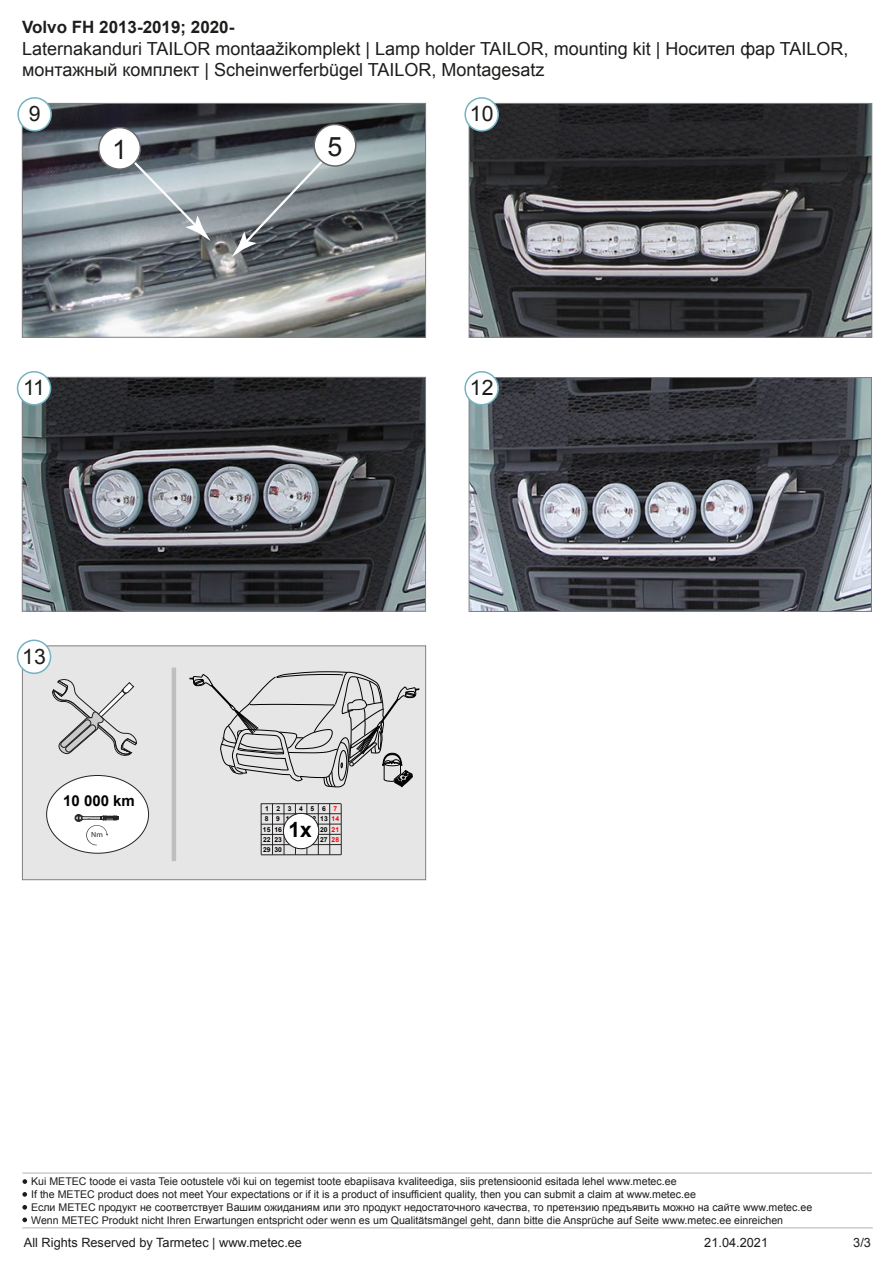
<style>
.page{position:relative;width:893px;height:1263px;background:#fff}
.page>*{position:absolute;margin:0;border:0;box-sizing:border-box;transform-origin:0 0}
.t1{font:26.7px "Arial";color:#1d1d1b}
.t2{font:21.3px "Arial";color:#1d1d1b}
.t3{font:700 21px "Arial";color:#000}
.t4{font:18px/21.6px "Arial";color:#1d1d1b}
.t5{font:700 16.95px "Arial";color:#1d1d1b}
.t6{font:700 15px "Arial";color:#000}
.t7{font:12.75px "Arial";color:#1d1d1b}
.t8{font:10.65px/12.8px "Arial";color:#1d1d1b}
.t9{font:7.5px "Myriad Pro";color:#272323;scale:1.04 1}
.t10{font:700 6.75px/10.2px "Arial";color:#000}
.s1{color:#f00}
.s2{color:#f90000}
</style>
<div class="page">
<svg style="left:22px;top:1192px;width:5px;height:5px"></svg>
<svg style="left:22px;top:1205px;width:5px;height:5px"></svg>
<svg style="left:23px;top:1179px;width:4px;height:5px"></svg>
<svg style="left:22px;top:1217px;width:5px;height:5px"></svg>
<hr style="left:22px;top:1172px;width:850px;height:2px;background:#ccc">
<hr style="left:22px;top:1227px;width:851px;height:1px;background:#ccc">
<img style="left:24px;top:105px;width:400px;height:230px">
<div style="left:22px;top:103px;width:404px;height:234px;border:1px solid #808080"></div>
<div style="left:18px;top:98px;width:33px;height:33px;background:#fff;border-radius:50%"></div>
<div style="left:17px;top:97px;width:35px;height:35px;border:2px solid #73b3c2;border-radius:50%"></div>
<img style="left:471px;top:105px;width:399px;height:230px">
<div style="left:469px;top:103px;width:403px;height:234px;border:1px solid #808080"></div>
<div style="left:465px;top:98px;width:33px;height:33px;background:#fff;border-radius:50%"></div>
<div style="left:464px;top:97px;width:35px;height:35px;border:2px solid #73b3c2;border-radius:50%"></div>
<img style="left:24px;top:379px;width:400px;height:230px">
<div style="left:22px;top:377px;width:404px;height:234px;border:1px solid #808080"></div>
<div style="left:18px;top:372px;width:33px;height:33px;background:#fff;border-radius:50%"></div>
<div style="left:17px;top:371px;width:34px;height:34px;border:2px solid #73b3c2;border-radius:50%"></div>
<img style="left:471px;top:379px;width:399px;height:230px">
<div style="left:469px;top:377px;width:403px;height:234px;border:1px solid #808080"></div>
<div style="left:465px;top:372px;width:33px;height:33px;background:#fff;border-radius:50%"></div>
<div style="left:464px;top:371px;width:35px;height:34px;border:2px solid #73b3c2;border-radius:50%"></div>
<div style="left:22px;top:646px;width:404px;height:234px;background:#e6e6e6;border:1px solid #808080"></div>
<div style="left:18px;top:640px;width:33px;height:33px;background:#fff;border-radius:50%"></div>
<div style="left:17px;top:639px;width:34px;height:35px;border:2px solid #73b3c2;border-radius:50%"></div>
<svg style="left:190px;top:672px;width:229px;height:115px"></svg>
<hr style="left:261px;top:813px;width:80px;height:1px;background:#272323">
<hr style="left:261px;top:824px;width:80px;height:1px;background:#272323">
<hr style="left:261px;top:834px;width:80px;height:1px;background:#272323">
<hr style="left:261px;top:844px;width:80px;height:1px;background:#272323">
<hr style="left:272px;top:804px;width:1px;height:51px;background:#272323">
<hr style="left:284px;top:804px;width:1px;height:51px;background:#272323">
<hr style="left:295px;top:804px;width:1px;height:51px;background:#272323">
<hr style="left:307px;top:804px;width:1px;height:51px;background:#272323">
<hr style="left:318px;top:804px;width:1px;height:51px;background:#272323">
<hr style="left:329px;top:804px;width:1px;height:51px;background:#272323">
<hr style="left:261px;top:854px;width:80px;height:1px;background:#272323">
<hr style="left:261px;top:803px;width:80px;height:1px;background:#272323">
<hr style="left:261px;top:803px;width:1px;height:52px;background:#272323">
<hr style="left:341px;top:804px;width:1px;height:51px;background:#272323">
<svg style="left:283px;top:812px;width:37px;height:37px"></svg>
<hr style="left:172px;top:668px;width:4px;height:193px;background:#bfbfbf">
<div style="left:47px;top:775px;width:102px;height:78px;background:#fff;border-radius:50%"></div>
<div style="left:75px;top:814px;width:7px;height:8px;border:1px solid #272323;border-radius:50%"></div>
<svg style="left:75px;top:815px;width:44px;height:30px"></svg>
<svg style="left:52px;top:679px;width:85px;height:77px"></svg>
<div style="left:99px;top:128px;width:41px;height:41px;background:#fff;border-radius:50%"></div>
<div style="left:98px;top:127px;width:43px;height:43px;border:2px solid #666;border-radius:50%"></div>
<div style="left:314px;top:124px;width:42px;height:42px;background:#fff;border-radius:50%"></div>
<div style="left:313px;top:124px;width:43px;height:43px;border:2px solid #666;border-radius:50%"></div>
<svg style="left:132px;top:160px;width:79px;height:81px;background:#a2acb2"></svg>
<svg style="left:232px;top:159px;width:93px;height:98px;background:#81888d"></svg>
<h3 class="t5" style="left:22px;top:16px;width:214px">Volvo FH 2013-2019; 2020-</h3>
<h3 class="t4" style="left:22px;top:38px;width:828px">Laternakanduri TAILOR montaažikomplekt | Lamp holder TAILOR, mounting kit | Носител фар TAILOR, монтажный комплект | Scheinwerferbügel TAILOR, Montagesatz</h3>
<h2 class="t2" style="left:29px;top:100px;width:13px">9</h2>
<h2 class="t2" style="left:470px;top:100px;width:25px">10</h2>
<h1 class="t1" style="left:112px;top:132px;width:16px">1</h1>
<h1 class="t1" style="left:328px;top:129px;width:16px">5</h1>
<h2 class="t2" style="left:23px;top:374px;width:24px">11</h2>
<h2 class="t2" style="left:470px;top:374px;width:25px">12</h2>
<h2 class="t2" style="left:22px;top:642px;width:25px">13</h2>
<h3 class="t6" style="left:63px;top:791px;width:73px">10 000 km</h3>
<p class="t10" style="left:263px;top:804px;width:78px;text-indent:2px">123456<span class="s1">7<br></span>8 9 10111213<span class="s1">14<br></span>15 16 17 18 19 20 <span class="s1">21<br></span>22 23 24 25 26 27 <span class="s2">28<br></span>29 30</p>
<p class="t9" style="left:91px;top:830px;width:13px">Nm</p>
<h3 class="t3" style="left:289px;top:816px;width:25px">1x</h3>
<p class="t8" style="left:31px;top:1175px;width:783px">Kui METEC toode ei vasta Teie ootustele või kui on tegemist toote ebapiisava kvaliteediga, siis pretensioonid esitada lehel www.metec.ee<br>If the METEC product does not meet Your expectations or if it is a product of insufficient quality, then you can submit a claim at www.metec.ee<br>Если METEC продукт не соответствует Вашим ожиданиям или это продукт недостаточного качества, то претензию предъявить можно на сайте www.metec.ee Wenn METEC Produkt nicht Ihren Erwartungen entspricht oder wenn es um Qualitätsmängel geht, dann bitte die Ansprüche auf Seite www.metec.ee einreichen</p>
<p class="t7" style="left:24px;top:1234px;width:280px">All Rights Reserved by Tarmetec | www.metec.ee</p>
<p class="t7" style="left:704px;top:1234px;width:65px">21.04.2021</p>
<p class="t7" style="left:853px;top:1234px;width:19px">3/3</p>
</div>
